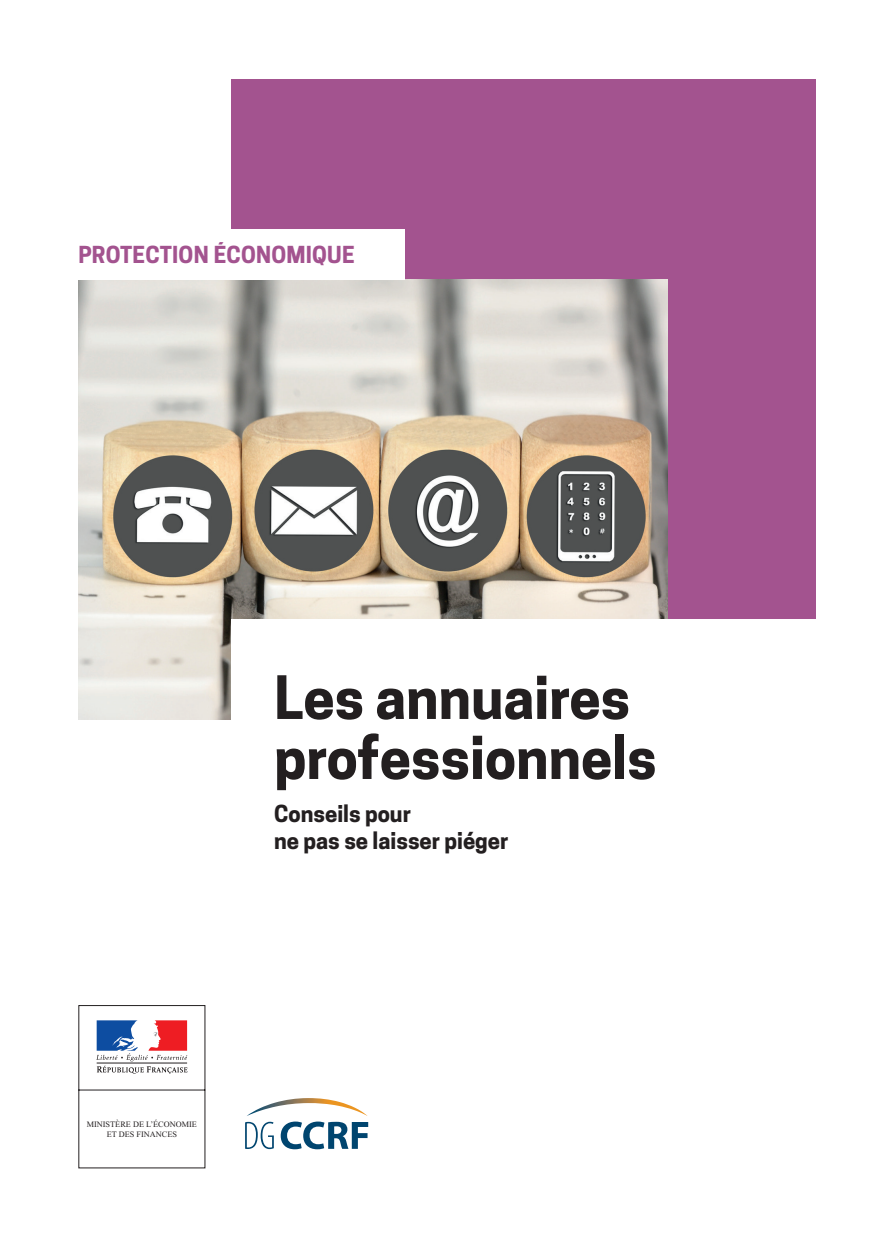
<style>
.page{position:relative;width:896px;height:1248px;background:#fff}
.page>*{position:absolute;margin:0;border:0;box-sizing:border-box;transform-origin:0 0}
.t1{font:600 56px/60px "Cooper Hewitt";color:#231f20}
.t2{font:600 22px/26.4px "Cooper Hewitt";color:#231f20}
.t3{font:600 22px "Cooper Hewitt";letter-spacing:.01em;color:#a3538f}
.t4{font:8.2px/10px "Times New Roman";color:#231f20;text-align:center}
</style>
<div class="page">
<div style="left:232px;top:79px;width:584px;height:550px;background:#a3538f"></div>
<img style="left:78px;top:279px;width:589px;height:440px">
<div style="left:232px;top:619px;width:634px;height:310px;background:#fff"></div>
<div style="left:78px;top:229px;width:326px;height:50px;background:#fff"></div>
<svg style="left:79px;top:1005px;width:126px;height:162px"></svg>
<svg style="left:245px;top:1098px;width:123px;height:51px"></svg>
<h2 class="t3" style="left:78px;top:241px;width:278px">protection économique</h2>
<h1 class="t1" style="left:274px;top:668px;width:384px">Les annuaires professionnels</h1>
<h2 class="t2" style="left:274px;top:801px;width:236px">Conseils pour<br>ne pas se laisser piéger</h2>
<p class="t4" style="left:87px;top:1118px;width:112px">MINISTÈRE DE L’ÉCONOMIE<br>ET DES FINANCES</p>
</div>
